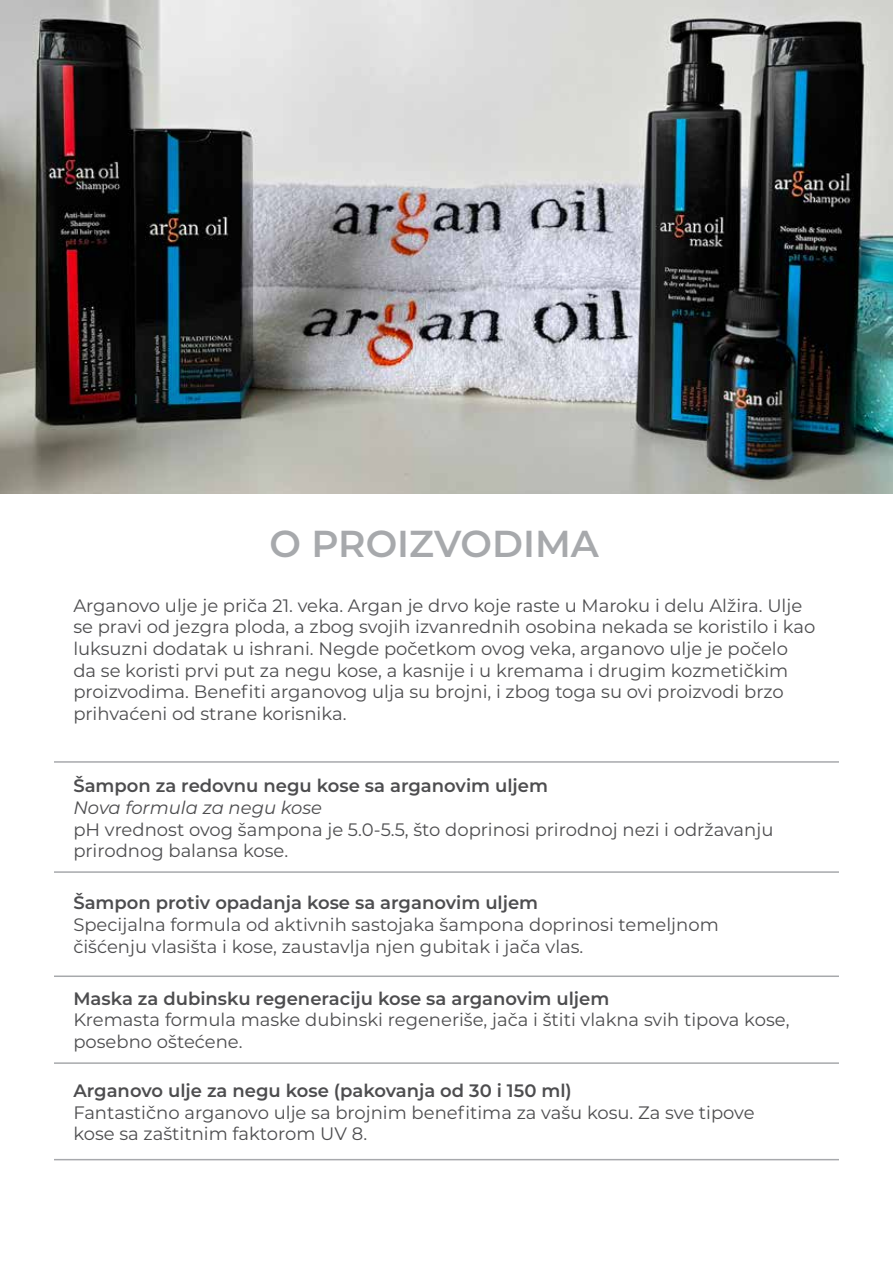
<style>
.page{position:relative;width:893px;height:1263px;background:#fff}
.page>*{position:absolute;margin:0;border:0;box-sizing:border-box;transform-origin:0 0}
.t1{font:600 37.5px "Montserrat";color:#a7a9ac}
.t2{font:18px/21.6px "Montserrat";color:#4d4d4f}
.t3{font:600 18px "Montserrat";color:#4d4d4f}
.t4{font:italic 18px "Montserrat";color:#4d4d4f}
</style>
<div class="page">
<img style="left:0;top:0;width:893px;height:493px">
<hr style="left:54px;top:761px;width:785px;height:2px;background:#a7a9ac">
<hr style="left:54px;top:871px;width:785px;height:2px;background:#a7a9ac">
<hr style="left:54px;top:975px;width:785px;height:2px;background:#a7a9ac">
<hr style="left:54px;top:1062px;width:785px;height:2px;background:#a7a9ac">
<hr style="left:54px;top:1159px;width:785px;height:1px;background:#a7a9ac">
<h1 class="t1" style="left:269px;top:517px;width:331px">O PROIZVODIMA</h1>
<p class="t2" style="left:73px;top:594px;width:743px">Arganovo ulje je priča 21. veka. Argan je drvo koje raste u Maroku i delu Alžira. Ulje se pravi od jezgra ploda a, zbog svojih izvanrednih osobina nekada se koristilo i kao luksuzni dodatak u ishrani. Negde početkom ovog veka, arganovo ulje je počelo da se koristi prvi put za negu kose a, kasnije ui kremama i drugim kozmetičkim proizvodima. Benefiti arganovog ulja su brojni i, zbog toga su ovi proizvodi brzo prihvaćeni od strane korisnika.</p>
<p class="t3" style="left:73px;top:773px;width:476px">Šampon za redovnu negu kose sa arganovim uljem</p>
<p class="t4" style="left:73px;top:795px;width:250px">Nova formula za negu kose</p>
<p class="t2" style="left:73px;top:818px;width:702px">pH vrednost ovog šampona je 5.0-5.5, što doprinosi prirodnoj nezi i održavanju prirodnog balansa kose.</p>
<p class="t3" style="left:73px;top:890px;width:466px">Šampon protiv opadanja kose sa arganovim uljem</p>
<p class="t2" style="left:73px;top:913px;width:647px">Specijalna formula od aktivnih sastojaka šampona doprinosi temeljnom čišćenju vlasišta i kose, zaustavlja njen gubitak i jača vlas.</p>
<p class="t3" style="left:73px;top:985px;width:537px">Maska za dubinsku regeneraciju kose sa arganovim uljem</p>
<p class="t2" style="left:73px;top:1008px;width:718px">Kremasta formula maske dubinski regeneriše, jača i štiti vlakna svih tipova kose, posebno oštećene.</p>
<p class="t3" style="left:73px;top:1078px;width:500px">Arganovo ulje za negu kose (pakovanja od 30 i 150 ml(</p>
<p class="t2" style="left:73px;top:1101px;width:683px">Fantastično arganovo ulje sa brojnim benefitima za vašu kosu. Za sve tipove kose sa zaštitnim faktorom UV 8.</p>
</div>
